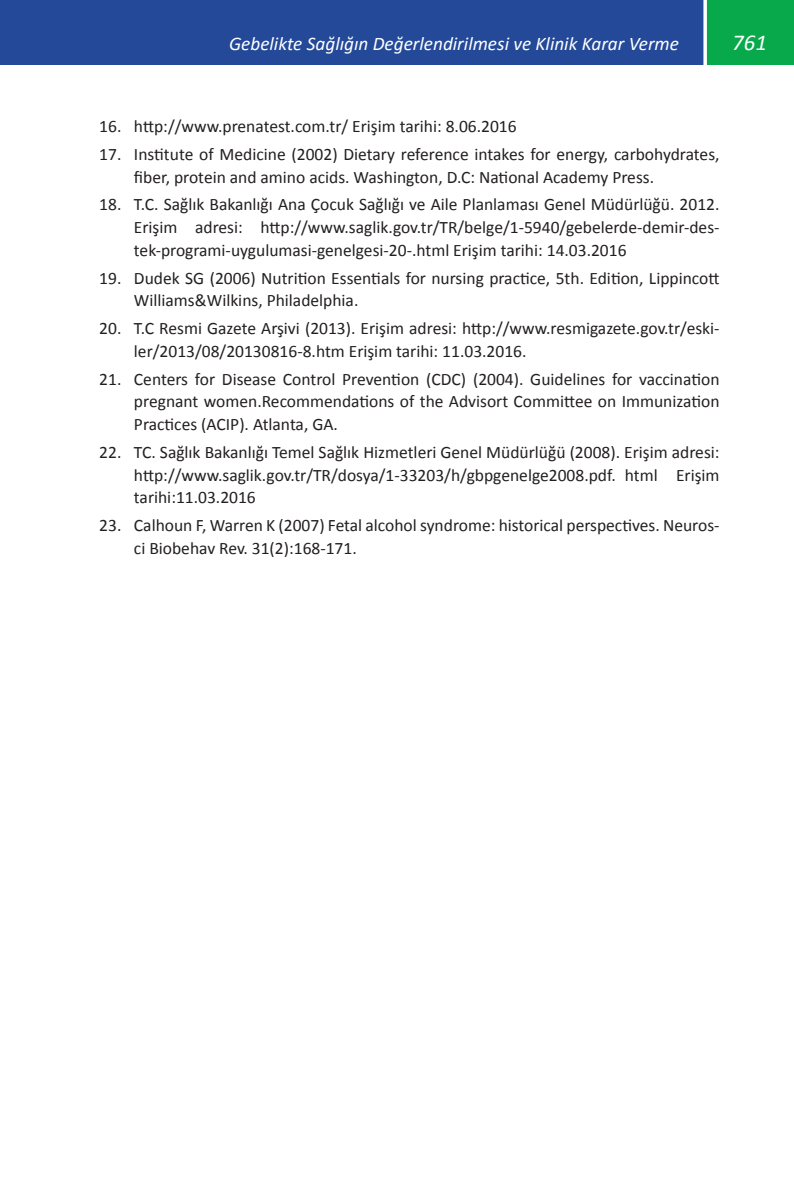
<style>
.page{position:relative;width:794px;height:1191px;background:#fff}
.page>*{position:absolute;margin:0;border:0;box-sizing:border-box;transform-origin:0 0}
.t1{font:italic 22.75px "Calibri";color:#fff}
.t2{font:italic 19.25px "Calibri";color:#fff}
.t3{font:17.5px/22.8px "Calibri";color:#231f20}
</style>
<div class="page">
<div style="left:0;top:0;width:794px;height:65px;background:#244999"></div>
<div style="left:705px;top:0;width:89px;height:65px;background:#08a94a"></div>
<svg style="left:703px;top:0;width:4px;height:65px"></svg>
<p class="t2" style="left:229px;top:31px;width:451px">Gebelikte Sağlığın Değerlendirilmesi ve Klinik Karar Verme</p>
<h1 class="t1" style="left:732px;top:27px;width:36px">761</h1>
<p class="t3" style="left:99px;top:114px;width:419px">16. http://www.prenatest.com.tr/ Erişim tarihi: 8.06.2016</p>
<p class="t3" style="left:134px;top:142px;width:587px;text-indent:-35px">17. Institute of Medicine (2002) Dietary reference intakes for energy, carbohydrates, fiber, protein and amino acids. Washington, D.C: National Academy Press.</p>
<p class="t3" style="left:134px;top:192px;width:587px;text-align:justify;text-indent:-35px">18. T.C. Sağlık Bakanlığı Ana Çocuk Sağlığı ve Aile Planlaması Genel Müdürlüğü. 2012.<br>Erişim adresi: http://www.saglik.gov.tr/TR/belge/1-5940/gebelerde-demir-des&shy;tek-programi-uygulumasi-genelgesi-20-.html Erişim tarihi: 14.03.2016</p>
<p class="t3" style="left:134px;top:266px;width:587px;text-indent:-35px">19. Dudek SG (2006) Nutrition Essentials for nursing practice, 5th. Edition, Lippincott<br>Williams&amp;Wilkins, Philadelphia.</p>
<p class="t3" style="left:134px;top:316px;width:587px;text-indent:-35px">20. T.C Resmi Gazete Arşivi (2013). Erişim adresi: http://www.resmigazete.gov.tr/eski&shy;ler/2013/08/20130816-8.htm Erişim tarihi: 11.03.2016.</p>
<p class="t3" style="left:134px;top:366px;width:587px;text-align:justify;text-indent:-35px">21. Centers for Disease Control Prevention (CDC) (2004). Guidelines for vaccination pregnant women.Recommendations of the Advisort Committee on Immunization Practices (ACIP). Atlanta, GA.</p>
<p class="t3" style="left:134px;top:440px;width:587px;text-align:justify;text-indent:-35px">22. TC. Sağlık Bakanlığı Temel Sağlık Hizmetleri Genel Müdürlüğü (2008). Erişim adresi: http://www.saglik.gov.tr/TR/dosya/1-33203/h/gbpgenelge2008.pdf. html Erişim tarihi:11.03.2016</p>
<p class="t3" style="left:134px;top:513px;width:587px;text-indent:-35px">23. Calhoun F, Warren K (2007) Fetal alcohol syndrome: historical perspectives. Neuros&shy;ci Biobehav Rev. 31(2):168-171.</p>
</div>
